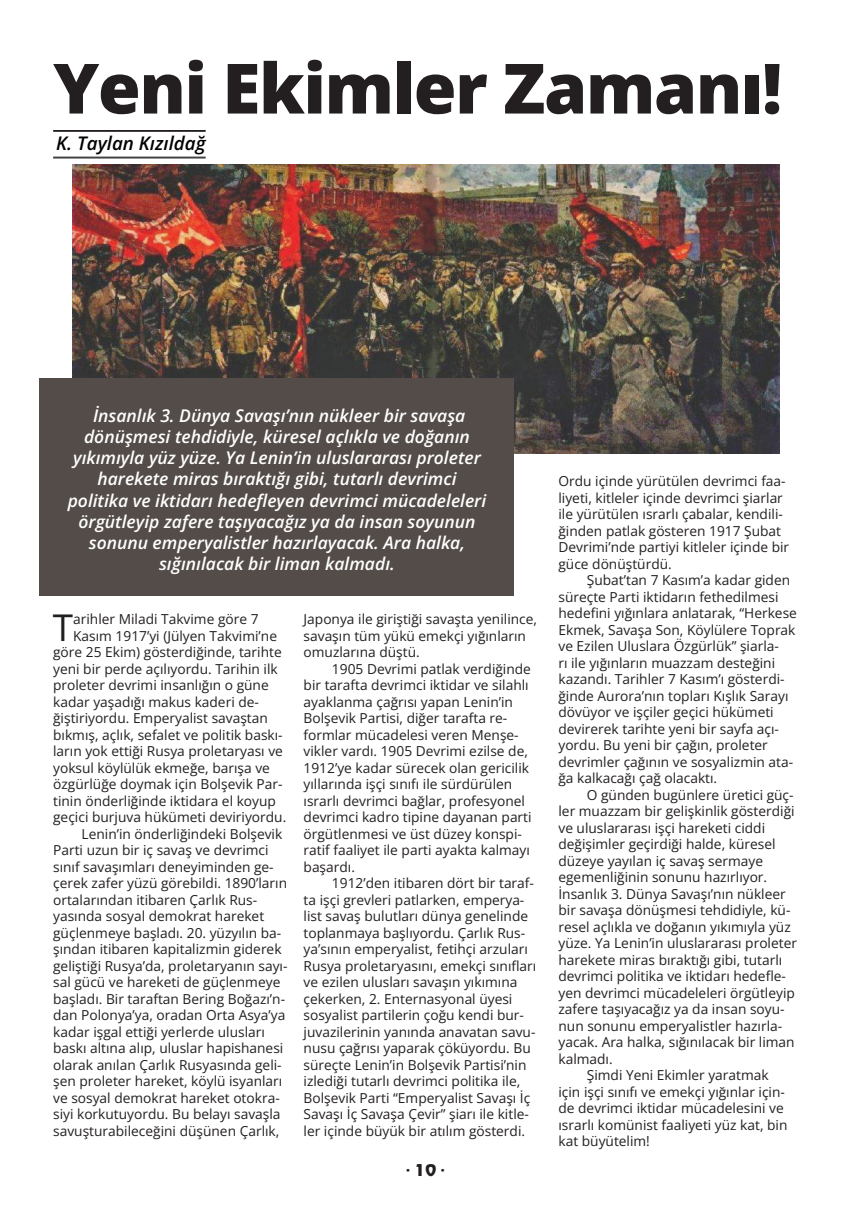
<style>
.page{position:relative;width:851px;height:1205px;background:#fff}
.page>*{position:absolute;margin:0;border:0;box-sizing:border-box;transform-origin:0 0}
.t1{font:69.38px "Open Sans";letter-spacing:-.02em;color:#231f20}
.t2{font:36.88px "Open Sans";color:#231f20}
.t3{font:italic 18.75px "Open Sans";color:#000}
.t4{font:italic 17.5px/21.2px "Open Sans";color:#fff;text-align:center}
.t5{font:16.25px "Open Sans";color:#231f20}
.t6{font:13.75px/16.5px "Open Sans";color:#231f20}
.s1{font-family:"Revue BT"}
</style>
<div class="page">
<hr style="left:53px;top:130px;width:153px;height:1px;background:#231f20">
<hr style="left:53px;top:131px;width:153px;height:1px;background:#231f20">
<hr style="left:53px;top:157px;width:153px;height:1px;background:#231f20">
<hr style="left:53px;top:158px;width:153px;height:1px;background:#231f20">
<img style="left:73px;top:165px;width:706px;height:288px">
<div style="left:40px;top:378px;width:474px;height:217px;background:#544c49"></div>
<h1 class="t1" style="left:53px;top:41px;width:730px">Yeni Ekimler Zamanı!</h1>
<h3 class="t3" style="left:56px;top:130px;width:151px">K. Taylan Kızıldağ</h3>
<p class="t4" style="left:68px;top:404px;width:420px">İnsanlık 3. Dünya Savaşı’nın nükleer bir savaşa dönüşmesi tehdidiyle, küresel açlıkla ve doğanın yıkımıyla yüz yüze. Ya Lenin’in uluslararası proleter harekete miras bıraktığı gibi, tutarlı devrimci politika ve iktidarı hedefleyen devrimci mücadeleleri örgütleyip zafere taşıyacağız ya da insan soyunun sonunu emperyalistler hazırlayacak. Ara halka, sığınılacak bir liman kalmadı.</p>
<h2 class="t2" style="left:53px;top:602px;width:22px">T</h2>
<p class="t6" style="left:73px;top:611px;width:187px">arihler Miladi Takvime göre 7</p>
<p class="t6" style="left:73px;top:627px;width:205px">Kasım 1917’yi (Jülyen Takvimi’ne</p>
<p class="t6" style="left:53px;top:644px;width:230px">göre 25 Ekim) gösterdiğinde, tarihte</p>
<p class="t6" style="left:53px;top:660px;width:226px">yeni bir perde açılıyordu. Tarihin ilk</p>
<p class="t6" style="left:53px;top:677px;width:217px">proleter devrimi insanlığın o güne</p>
<p class="t6" style="left:53px;top:693px;width:207px">kadar yaşadığı makus kaderi de-</p>
<p class="t6" style="left:53px;top:710px;width:216px">ğiştiriyordu. Emperyalist savaştan</p>
<p class="t6" style="left:53px;top:726px;width:231px">bıkmış, açlık, sefalet ve politik baskı-</p>
<p class="t6" style="left:53px;top:743px;width:231px">ların yok ettiği Rusya proletaryası ve</p>
<p class="t6" style="left:53px;top:759px;width:218px">yoksul köylülük ekmeğe, barışa ve</p>
<p class="t6" style="left:53px;top:776px;width:231px">özgürlüğe doymak için Bolşevik Par-</p>
<p class="t6" style="left:53px;top:792px;width:224px">tinin önderliğinde iktidara el koyup</p>
<p class="t6" style="left:53px;top:809px;width:235px">geçici burjuva hükümeti deviriyordu.</p>
<p class="t6" style="left:82px;top:825px;width:202px">Lenin’in önderliğindeki Bolşevik</p>
<p class="t6" style="left:53px;top:842px;width:217px">Parti uzun bir iç savaş ve devrimci</p>
<p class="t6" style="left:53px;top:858px;width:222px">sınıf savaşımları deneyiminden ge-</p>
<p class="t6" style="left:53px;top:875px;width:235px">çerek zafer yüzü görebildi. 1890’ların</p>
<p class="t6" style="left:53px;top:891px;width:205px">ortalarından itibaren Çarlık Rus-</p>
<p class="t6" style="left:53px;top:908px;width:212px">yasında sosyal demokrat hareket</p>
<p class="t6" style="left:53px;top:924px;width:229px">güçlenmeye başladı. 20. yüzyılın ba-</p>
<p class="t6" style="left:53px;top:941px;width:230px">şından itibaren kapitalizmin giderek</p>
<p class="t6" style="left:53px;top:957px;width:236px">geliştiği Rusya’da, proletaryanın sayı-</p>
<p class="t6" style="left:53px;top:974px;width:229px">sal gücü ve hareketi de güçlenmeye</p>
<p class="t6" style="left:53px;top:990px;width:233px">başladı. Bir taraftan Bering Boğazı’n-</p>
<p class="t6" style="left:53px;top:1007px;width:233px">dan Polonya’ya, oradan Orta Asya’ya</p>
<p class="t6" style="left:53px;top:1023px;width:213px">kadar işgal ettiği yerlerde ulusları</p>
<p class="t6" style="left:53px;top:1040px;width:232px">baskı altına alıp, uluslar hapishanesi</p>
<p class="t6" style="left:53px;top:1056px;width:230px">olarak anılan Çarlık Rusyasında geli-</p>
<p class="t6" style="left:53px;top:1073px;width:231px">şen proleter hareket, köylü isyanları</p>
<p class="t6" style="left:53px;top:1089px;width:228px">ve sosyal demokrat hareket otokra-</p>
<p class="t6" style="left:53px;top:1106px;width:229px">siyi korkutuyordu. Bu belayı savaşla</p>
<p class="t6" style="left:53px;top:1122px;width:228px">savuşturabileceğini düşünen Çarlık,</p>
<p class="t6" style="left:303px;top:611px;width:235px">Japonya ile giriştiği savaşta yenilince, savaşın tüm yükü emekçi yığınların omuzlarına düştü.</p>
<p class="t6" style="left:303px;top:660px;width:229px;text-indent:28px">1905 Devrimi patlak verdiğinde bir tarafta devrimci iktidar ve silahlı ayaklanma çağrısı yapan Lenin’in Bolşevik Partisi, diğer tarafta re&shy;formlar mücadelesi veren Menşe&shy;vikler vardı. 1905 Devrimi ezilse de, 1912’ye kadar sürecek olan gericilik yıllarında işçi sınıfı ile sürdürülen ısrarlı devrimci bağlar, profesyonel devrimci kadro tipine dayanan parti örgütlenmesi ve üst düzey konspi&shy;ratif faaliyet ile parti ayakta kalmayı başardı.</p>
<p class="t6" style="left:303px;top:875px;width:234px;text-indent:28px">1912’den itibaren dört bir taraf&shy;ta işçi grevleri patlarken, emperya&shy;list savaş bulutları dünya genelinde toplanmaya başlıyordu. Çarlık Rus&shy;ya’sının emperyalist, fetihçi arzuları Rusya proletaryasını, emekçi sınıfları ve ezilen ulusları savaşın yıkımına çekerken, 2. Enternasyonal üyesi sosyalist partilerin çoğu kendi bur&shy;juvazilerinin yanında anavatan savu&shy;nusu çağrısı yaparak çöküyordu. Bu süreçte Lenin’in Bolşevik Partisi’nin izlediği tutarlı devrimci politika ile, Bolşevik Parti “Emperyalist Savaşı İç Savaşı İç Savaşa Çevir” şiarı ile kitle&shy;ler içinde büyük bir atılım gösterdi.</p>
<p class="t5" style="left:406px;top:1159px;width:41px">· <span class="s1">10</span> ·</p>
<p class="t6" style="left:558px;top:472px;width:232px">Ordu içinde yürütülen devrimci faa&shy;liyeti, kitleler içinde devrimci şiarlar ile yürütülen ısrarlı çabalar, kendili&shy;ğinden patlak gösteren 1917 Şubat Devrimi’nde partiyi kitleler içinde bir güce dönüştürdü.</p>
<p class="t6" style="left:558px;top:571px;width:240px;text-indent:28px">Şubat’tan 7 Kasım’a kadar giden süreçte Parti iktidarın fethedilmesi hedefini yığınlara anlatarak, “Herkese Ekmek, Savaşa Son, Köylülere Toprak ve Ezilen Uluslara Özgürlük” şiarla-<br>rı ile yığınların muazzam desteğini kazandı. Tarihler 7 Kasım’ı gösterdi&shy;ğinde Aurora’nın topları Kışlık Sarayı dövüyor ve işçiler geçici hükümeti devirerek tarihte yeni bir sayfa açı&shy;yordu. Bu yeni bir çağın, proleter devrimler çağının ve sosyalizmin ata&shy;ğa kalkacağı çağ olacaktı.</p>
<p class="t6" style="left:586px;top:786px;width:208px">O günden bugünlere üretici güç-</p>
<p class="t6" style="left:558px;top:802px;width:237px">ler muazzam bir gelişkinlik gösterdiği</p>
<p class="t6" style="left:558px;top:819px;width:208px">ve uluslararası işçi hareketi ciddi</p>
<p class="t6" style="left:558px;top:835px;width:219px">değişimler geçirdiği halde, küresel</p>
<p class="t6" style="left:558px;top:852px;width:206px">düzeye yayılan iç savaş sermaye</p>
<p class="t6" style="left:558px;top:868px;width:210px">egemenliğinin sonunu hazırlıyor.</p>
<p class="t6" style="left:558px;top:885px;width:229px">İnsanlık 3. Dünya Savaşı’nın nükleer</p>
<p class="t6" style="left:558px;top:901px;width:233px">bir savaşa dönüşmesi tehdidiyle, kü-</p>
<p class="t6" style="left:558px;top:918px;width:234px">resel açlıkla ve doğanın yıkımıyla yüz</p>
<p class="t6" style="left:558px;top:934px;width:240px">yüze. Ya Lenin’in uluslararası proleter</p>
<p class="t6" style="left:558px;top:951px;width:225px">harekete miras bıraktığı gibi, tutarlı</p>
<p class="t6" style="left:558px;top:967px;width:229px">devrimci politika ve iktidarı hedefle-</p>
<p class="t6" style="left:558px;top:984px;width:238px">yen devrimci mücadeleleri örgütleyip</p>
<p class="t6" style="left:558px;top:1000px;width:228px">zafere taşıyacağız ya da insan soyu-</p>
<p class="t6" style="left:558px;top:1017px;width:225px">nun sonunu emperyalistler hazırla-</p>
<p class="t6" style="left:558px;top:1033px;width:238px">yacak. Ara halka, sığınılacak bir liman</p>
<p class="t6" style="left:558px;top:1050px;width:56px">kalmadı.</p>
<p class="t6" style="left:586px;top:1066px;width:183px">Şimdi Yeni Ekimler yaratmak</p>
<p class="t6" style="left:558px;top:1083px;width:228px">için işçi sınıfı ve emekçi yığınlar için-</p>
<p class="t6" style="left:558px;top:1099px;width:227px">de devrimci iktidar mücadelesini ve</p>
<p class="t6" style="left:558px;top:1116px;width:230px">ısrarlı komünist faaliyeti yüz kat, bin</p>
<p class="t6" style="left:558px;top:1132px;width:93px">kat büyütelim!</p>
</div>
